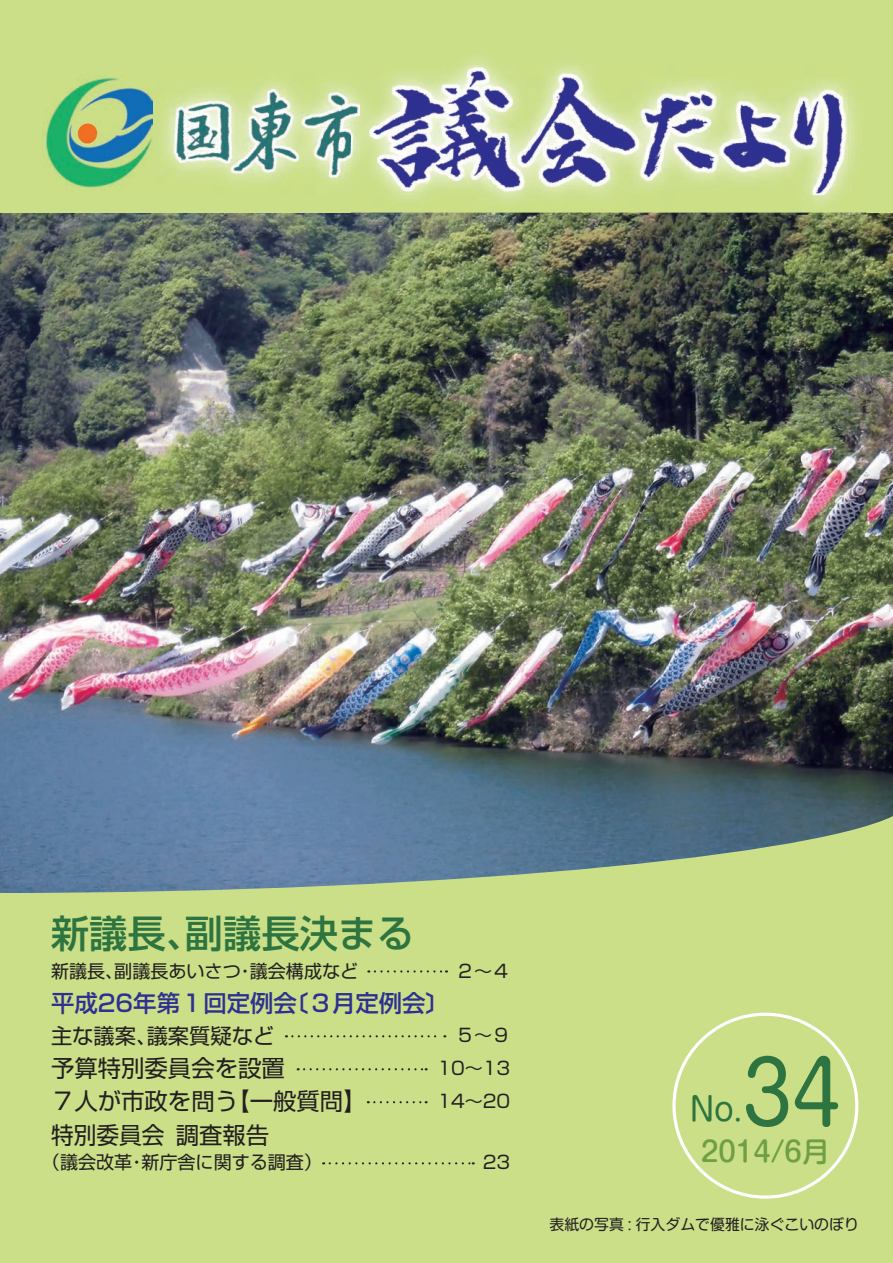
<style>
.page{position:relative;width:893px;height:1263px;background:#fff}
.page>*{position:absolute;margin:0;border:0;box-sizing:border-box;transform-origin:0 0}
.t1{font:85.05px "Shin M Go Pro";color:#2e7440;scale:.95 1}
.t2{font:500 38.25px "Shin Go Pro";color:#2e7440}
.t3{font:31.95px "Shin M Go Pro";color:#2e7440;scale:.95 1}
.t4{font:500 27.6px "Shin M Go Pro";color:#6f9e45}
.t5{font:23.4px/34px "Shin Go Pro";color:#231f20}
.t6{font:500 23.4px "Shin Go Pro";color:#2e3092}
.t7{font:21.3px "Shin Go Pro";color:#231f20}
.t8{font:18px "Shin Go Pro";color:#231f20}
.t9{font:14.85px "Shin M Go Pro";color:#231f20}
</style>
<div class="page">
<img style="left:0;top:213px;width:893px;height:595px">
<div style="left:0;top:0;width:893px;height:213px;background:#cadf88"></div>
<img style="left:46px;top:77px;width:106px;height:111px">
<img style="left:162px;top:83px;width:205px;height:100px">
<img style="left:173px;top:90px;width:186px;height:89px">
<img style="left:351px;top:213px;width:514px;height:1px">
<img style="left:351px;top:58px;width:140px;height:32px">
<img style="left:814px;top:94px;width:51px;height:119px">
<img style="left:351px;top:195px;width:463px;height:18px">
<img style="left:367px;top:65px;width:481px;height:130px">
<img style="left:367px;top:71px;width:12px;height:124px">
<svg style="left:0;top:808px;width:893px;height:455px;background:#bad08b"></svg>
<svg style="left:375px;top:970px;width:72px;height:2px"></svg>
<svg style="left:286px;top:1035px;width:159px;height:2px"></svg>
<svg style="left:298px;top:1068px;width:129px;height:2px"></svg>
<svg style="left:368px;top:1101px;width:59px;height:2px"></svg>
<svg style="left:330px;top:1162px;width:144px;height:2px"></svg>
<h2 class="t2" style="left:51px;top:902px;width:155px">新議長、</h2>
<h2 class="t2" style="left:185px;top:902px;width:231px">副議長決まる</h2>
<p class="t8" style="left:250px;top:956px;width:110px">議会構成など</p>
<p class="t8" style="left:51px;top:956px;width:74px">新議長、</p>
<p class="t8" style="left:114px;top:956px;width:128px">副議長あいさつ</p>
<p class="t8" style="left:236px;top:956px;width:20px">・</p>
<p class="t6" style="left:51px;top:984px;width:247px">平成26年第１回定例会</p>
<p class="t6" style="left:285px;top:984px;width:165px">〔３月定例会〔</p>
<p class="t7" style="left:147px;top:1018px;width:129px">議案質疑など</p>
<p class="t7" style="left:51px;top:1018px;width:108px">主な議案、</p>
<p class="t8" style="left:456px;top:956px;width:56px">２~４</p>
<p class="t8" style="left:456px;top:1021px;width:56px">５~９</p>
<p class="t5" style="left:51px;top:1048px;width:235px">予算特別委員会を設置</p>
<p class="t8" style="left:437px;top:1054px;width:74px">10~13</p>
<p class="t5" style="left:226px;top:1081px;width:142px">【一般質問【</p>
<p class="t5" style="left:176px;top:1081px;width:95px;text-indent:-125px">７人が市政を問う<br>調査報告</p>
<p class="t5" style="left:51px;top:1115px;width:115px">特別委員会</p>
<p class="t8" style="left:437px;top:1087px;width:74px">14~20</p>
<p class="t8" style="left:42px;top:1148px;width:92px">（議会改革</p>
<p class="t8" style="left:141px;top:1148px;width:182px">新庁舎に関する調査(</p>
<p class="t8" style="left:128px;top:1148px;width:20px">・</p>
<p class="t8" style="left:483px;top:1148px;width:29px">23</p>
<h1 class="t1" style="left:742px;top:1024px;width:105px">34</h1>
<h3 class="t4" style="left:701px;top:1129px;width:130px">2014/6月</h3>
<h3 class="t3" style="left:690px;top:1083px;width:57px">No.</h3>
<p class="t9" style="left:549px;top:1213px;width:311px">表紙の写真 : 行入ダムで優雅に泳ぐこいのぼり</p>
</div>
